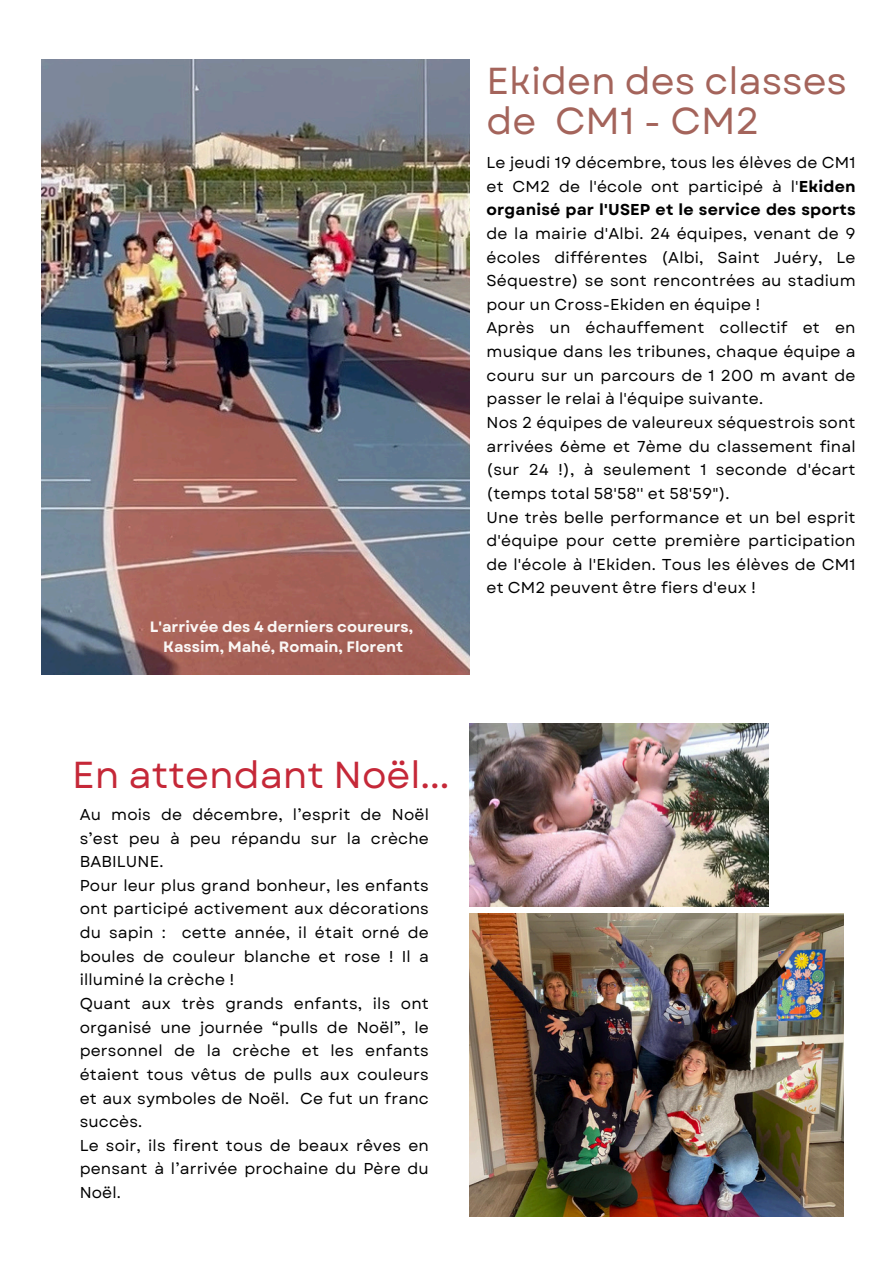
<style>
.page{position:relative;width:894px;height:1264px;background:#fff}
.page>*{position:absolute;margin:0;border:0;box-sizing:border-box;transform-origin:0 0}
.t1{font:37.5px/39.3px "Garet";color:#a4645b}
.t2{font:37.5px "Garet";color:#c52838}
.t3{font:15.75px/23.7px "Garet";letter-spacing:.01em;color:#000;text-align:justify}
.t4{font:700 15px/20.2px "Garet";color:#faf7f5;text-align:center}
.s1{font-weight:700}
</style>
<div class="page">
<img style="left:41px;top:59px;width:428px;height:615px">
<img style="left:469px;top:724px;width:299px;height:182px">
<img style="left:469px;top:913px;width:374px;height:303px">
<p class="t4" style="left:150px;top:616px;width:265px">L'arrivée des 4 derniers coureurs,<br>Kassim, Mahé, Romain, Florent</p>
<p class="t1" style="left:486px;top:62px;width:362px">Ekiden des classes de CM1 - CM2</p>
<p class="t3" style="left:486px;top:151px;width:370px">Le jeudi 19 décembre, tous les élèves de CM1 et CM2 de l'école ont participé à l'<span class="s1">Ekiden organisé par l'USEP et le service des sports </span>de la mairie d'Albi. 24 équipes, venant de 9 écoles différentes (Albi, Saint Juéry, Le Séquestre) se sont rencontrées au stadium pour un Cross-Ekiden en équipe !</p>
<h2 class="t3" style="left:486px;top:316px;width:370px">Après un échauffement collectif et en musique dans les tribunes, chaque équipe a couru sur un parcours de 1 200 m avant de passer le relai à l'équipe suivante.</h2>
<h1 class="t3" style="left:486px;top:411px;width:370px">Nos 2 équipes de valeureux séquestrois sont arrivées 6ème et 7ème du classement final (sur 24 !), à seulement 1 seconde d'écart (temps total 58'58'' et 58'59").</h1>
<p class="t3" style="left:486px;top:505px;width:370px">Une très belle performance et un bel esprit d'équipe pour cette première participation de l'école à l'Ekiden. Tous les élèves de CM1 et CM2 peuvent être fiers d'eux !</p>
<p class="t2" style="left:72px;top:748px;width:379px">En attendant Noël...</p>
<h1 class="t3" style="left:80px;top:802px;width:350px">Au mois de décembre, l’esprit de Noël s’est peu à peu répandu sur la crèche BABILUNE.</h1>
<p class="t3" style="left:80px;top:873px;width:350px">Pour leur plus grand bonheur, les enfants ont participé activement aux décorations du sapin : cette année, il était orné de boules de couleur blanche et rose ! Il a illuminé la crèche !</p>
<p class="t3" style="left:80px;top:991px;width:350px">Quant aux très grands enfants, ils ont organisé une journée “pulls de Noël”, le personnel de la crèche et les enfants étaient tous vêtus de pulls aux couleurs et aux symboles de Noël. Ce fut un franc succès.</p>
<p class="t3" style="left:80px;top:1133px;width:350px">Le soir, ils firent tous de beaux rêves en pensant à l’arrivée prochaine du Père du Noël.</p>
</div>
